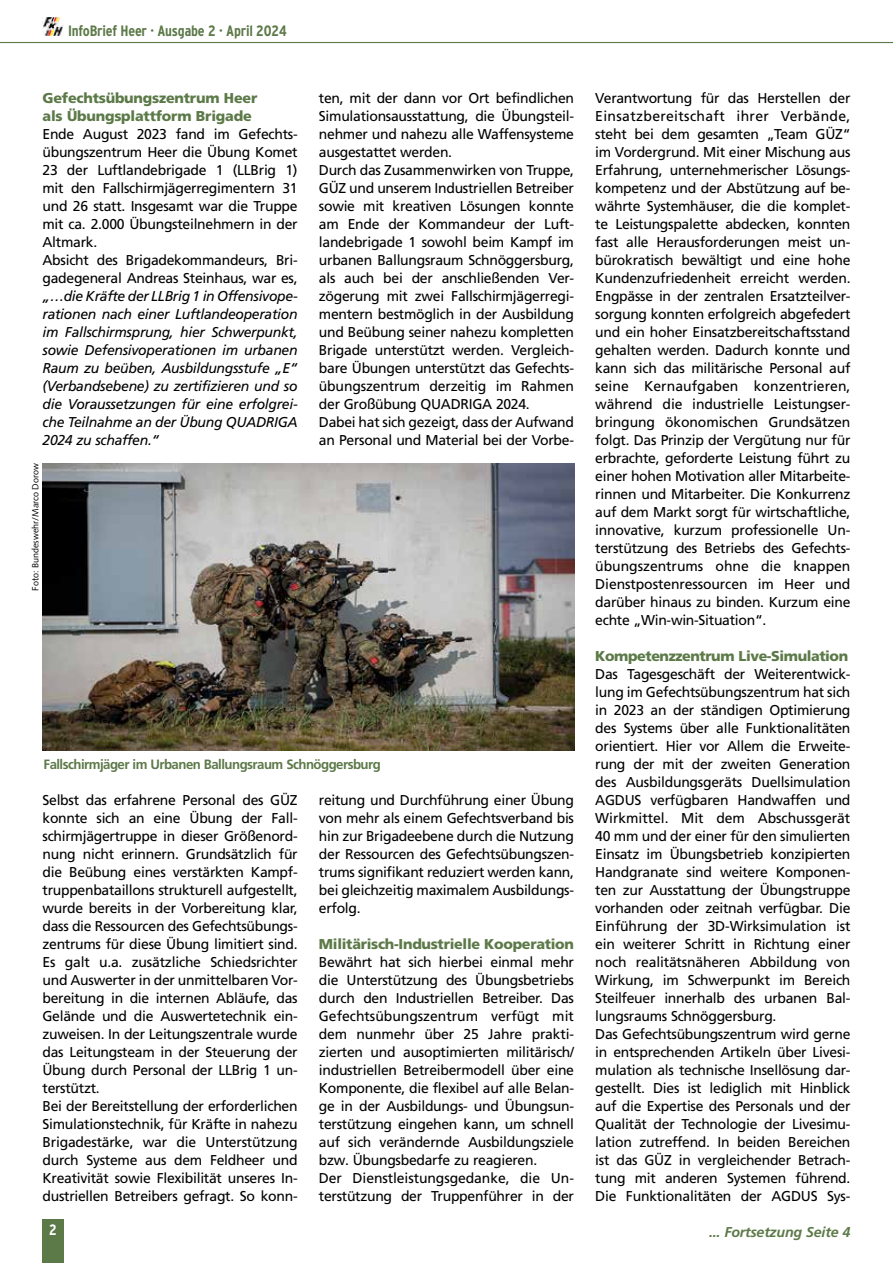
<style>
.page{position:relative;width:893px;height:1263px;background:#fff}
.page>*{position:absolute;margin:0;border:0;box-sizing:border-box;transform-origin:0 0}
.t1{font:700 condensed 15px "Interstate";letter-spacing:-.015em;color:#5c7948}
.t2{font:700 condensed 15px "Interstate";color:#fff}
.t3{font:14.25px/18px "Frutiger LT Pro";letter-spacing:-.02em;color:#000}
.t4{font:italic 14.25px/18px "Frutiger LT Pro";letter-spacing:-.02em;color:#000;text-align:justify}
.t5{font:900 14.25px/18px "Frutiger";letter-spacing:-.02em;color:#5c7948}
.t6{font:italic 700 14.25px "Frutiger";letter-spacing:-.015em;color:#5c7948}
.t7{font:700 13.5px "Frutiger LT Pro";letter-spacing:-.04em;color:#5c7948}
.t8{font:9px "Syntax";color:#000}
</style>
<div class="page">
<hr style="left:0;top:42px;width:893px;height:1px;background:#5c7948">
<img style="left:43px;top:17px;width:21px;height:19px">
<div style="left:43px;top:1219px;width:21px;height:44px;background:#5c7948"></div>
<img style="left:43px;top:463px;width:531px;height:288px">
<p class="t1" style="left:68px;top:22px;width:220px">InfoBrief Heer · Ausgabe 2 · April 2024</p>
<p class="t5" style="left:43px;top:89px;width:216px">Gefechtsübungszentrum Heer als Übungsplattform Brigade</p>
<p class="t3" style="left:43px;top:125px;width:257px">Ende August 2023 fand im Gefechts&shy;übungszentrum Heer die Übung Komet 23 der Luftlandebrigade 1 (LLBrig 1) mit den Fallschirmjägerregimentern 31 und 26 statt. Insgesamt war die Truppe mit ca. 2.000 Übungsteilnehmern in der Altmark.<br>Absicht des Brigadekommandeurs, Bri&shy;gadegeneral Andreas Steinhaus, war es,</p>
<p class="t4" style="left:43px;top:287px;width:257px">„…die Kräfte der LLBrig 1 in Offensivope&shy;rationen nach einer Luftlandeoperation im Fallschirmsprung, hier Schwerpunkt, sowie Defensivoperationen im urbanen Raum zu beüben, Ausbildungsstufe „E“ (Verbandsebene) zu zertifizieren und so die Voraussetzungen für eine erfolgrei&shy;che Teilnahme an der Übung QUADRIGA 2024 zu schaffen.“</p>
<p class="t8" style="left:30px;top:591px;width:129px;rotate:-90deg">Foto: Bundeswehr/Marco Dorow</p>
<p class="t3" style="left:319px;top:89px;width:257px">ten, mit der dann vor Ort befindlichen Simulationsausstattung, die Übungsteil&shy;nehmer und nahezu alle Waffensysteme ausgestattet werden.<br>Durch das Zusammenwirken von Truppe, GÜZ und unserem Industriellen Betreiber sowie mit kreativen Lösungen konnte am Ende der Kommandeur der Luft&shy;landebrigade 1 sowohl beim Kampf im urbanen Ballungsraum Schnöggersburg, als auch bei der anschließenden Ver&shy;zögerung mit zwei Fallschirmjägerregi&shy;mentern bestmöglich in der Ausbildung und Beübung seiner nahezu kompletten Brigade unterstützt werden. Vergleich&shy;bare Übungen unterstützt das Gefechts&shy;übungszentrum derzeitig im Rahmen der Großübung QUADRIGA 2024.<br>Dabei hat sich gezeigt, dass der Aufwand an Personal und Material bei der Vorbe-</p>
<p class="t7" style="left:44px;top:756px;width:339px">Fallschirmjäger im Urbanen Ballungsraum Schnöggersburg</p>
<p class="t3" style="left:43px;top:791px;width:257px">Selbst das erfahrene Personal des GÜZ konnte sich an eine Übung der Fall&shy;schirmjägertruppe in dieser Größenord&shy;nung nicht erinnern. Grundsätzlich für die Beübung eines verstärkten Kampf&shy;truppenbataillons strukturell aufgestellt, wurde bereits in der Vorbereitung klar, dass die Ressourcen des Gefechtsübungs&shy;zentrums für diese Übung limitiert sind.<br>Es galt u.a. zusätzliche Schiedsrichter und Auswerter in der unmittelbaren Vor&shy;bereitung in die internen Abläufe, das Gelände und die Auswertetechnik ein&shy;zuweisen. In der Leitungszentrale wurde das Leitungsteam in der Steuerung der Übung durch Personal der LLBrig 1 un&shy;terstützt.<br>Bei der Bereitstellung der erforderlichen Simulationstechnik, für Kräfte in nahezu Brigadestärke, war die Unterstützung durch Systeme aus dem Feldheer und Kreativität sowie Flexibilität unseres In&shy;dustriellen Betreibers gefragt. So konn-</p>
<p class="t2" style="left:49px;top:1221px;width:9px">2</p>
<p class="t3" style="left:319px;top:791px;width:257px;text-align:justify">reitung und Durchführung einer Übung von mehr als einem Gefechtsverband bis hin zur Brigadeebene durch die Nutzung der Ressourcen des Gefechtsübungszen&shy;trums signifikant reduziert werden kann, bei gleichzeitig maximalem Ausbildungs&shy;erfolg.</p>
<p class="t5" style="left:319px;top:935px;width:257px">Militärisch-Industrielle Kooperation</p>
<p class="t3" style="left:319px;top:953px;width:257px">Bewährt hat sich hierbei einmal mehr die Unterstützung des Übungsbetriebs durch den Industriellen Betreiber. Das Gefechtsübungszentrum verfügt mit dem nunmehr über 25 Jahre prakti&shy;zierten und ausoptimierten militärisch/ industriellen Betreibermodell über eine Komponente, die flexibel auf alle Belan&shy;ge in der Ausbildungs- und Übungsun&shy;terstützung eingehen kann, um schnell auf sich verändernde Ausbildungsziele bzw. Übungsbedarfe zu reagieren.<br>Der Dienstleistungsgedanke, die Un&shy;terstützung der Truppenführer in der</p>
<p class="t3" style="left:595px;top:89px;width:257px;text-align:justify">Verantwortung für das Herstellen der Einsatzbereitschaft ihrer Verbände, steht bei dem gesamten „Team GÜZ“ im Vordergrund. Mit einer Mischung aus Erfahrung, unternehmerischer Lösungs&shy;kompetenz und der Abstützung auf be&shy;währte Systemhäuser, die die komplet&shy;te Leistungspalette abdecken, konnten fast alle Herausforderungen meist un&shy;bürokratisch bewältigt und eine hohe Kundenzufriedenheit erreicht werden.<br>Engpässe in der zentralen Ersatzteilver&shy;sorgung konnten erfolgreich abgefedert und ein hoher Einsatzbereitschaftsstand gehalten werden. Dadurch konnte und kann sich das militärische Personal auf seine Kernaufgaben konzentrieren, während die industrielle Leistungser&shy;bringung ökonomischen Grundsätzen folgt. Das Prinzip der Vergütung nur für erbrachte, geforderte Leistung führt zu einer hohen Motivation aller Mitarbeite&shy;rinnen und Mitarbeiter. Die Konkurrenz auf dem Markt sorgt für wirtschaftliche, innovative, kurzum professionelle Un&shy;terstützung des Betriebs des Gefechts&shy;übungszentrums ohne die knappen Dienstpostenressourcen im Heer und darüber hinaus zu binden. Kurzum eine echte „Win-win-Situation“.</p>
<p class="t5" style="left:595px;top:647px;width:254px">Kompetenzzentrum Live-Simulation</p>
<p class="t3" style="left:595px;top:665px;width:257px">Das Tagesgeschäft der Weiterentwick&shy;lung im Gefechtsübungszentrum hat sich in 2023 an der ständigen Optimierung des Systems über alle Funktionalitäten orientiert. Hier vor Allem die Erweite&shy;rung der mit der zweiten Generation des Ausbildungsgeräts Duellsimulation AGDUS verfügbaren Handwaffen und Wirkmittel. Mit dem Abschussgerät 40 mm und der einer für den simulierten Einsatz im Übungsbetrieb konzipierten Handgranate sind weitere Komponen&shy;ten zur Ausstattung der Übungstruppe vorhanden oder zeitnah verfügbar. Die Einführung der 3D-Wirksimulation ist ein weiterer Schritt in Richtung einer noch realitätsnäheren Abbildung von Wirkung, im Schwerpunkt im Bereich Steilfeuer innerhalb des urbanen Bal&shy;lungsraums Schnöggersburg.<br>Das Gefechtsübungszentrum wird gerne in entsprechenden Artikeln über Livesi&shy;mulation als technische Insellösung dar&shy;gestellt. Dies ist lediglich mit Hinblick auf die Expertise des Personals und der Qualität der Technologie der Livesimu&shy;lation zutreffend. In beiden Bereichen ist das GÜZ in vergleichender Betrach&shy;tung mit anderen Systemen führend.<br>Die Funktionalitäten der AGDUS Sys-</p>
<p class="t6" style="left:709px;top:1224px;width:143px">... Fortsetzung Seite 4</p>
</div>
